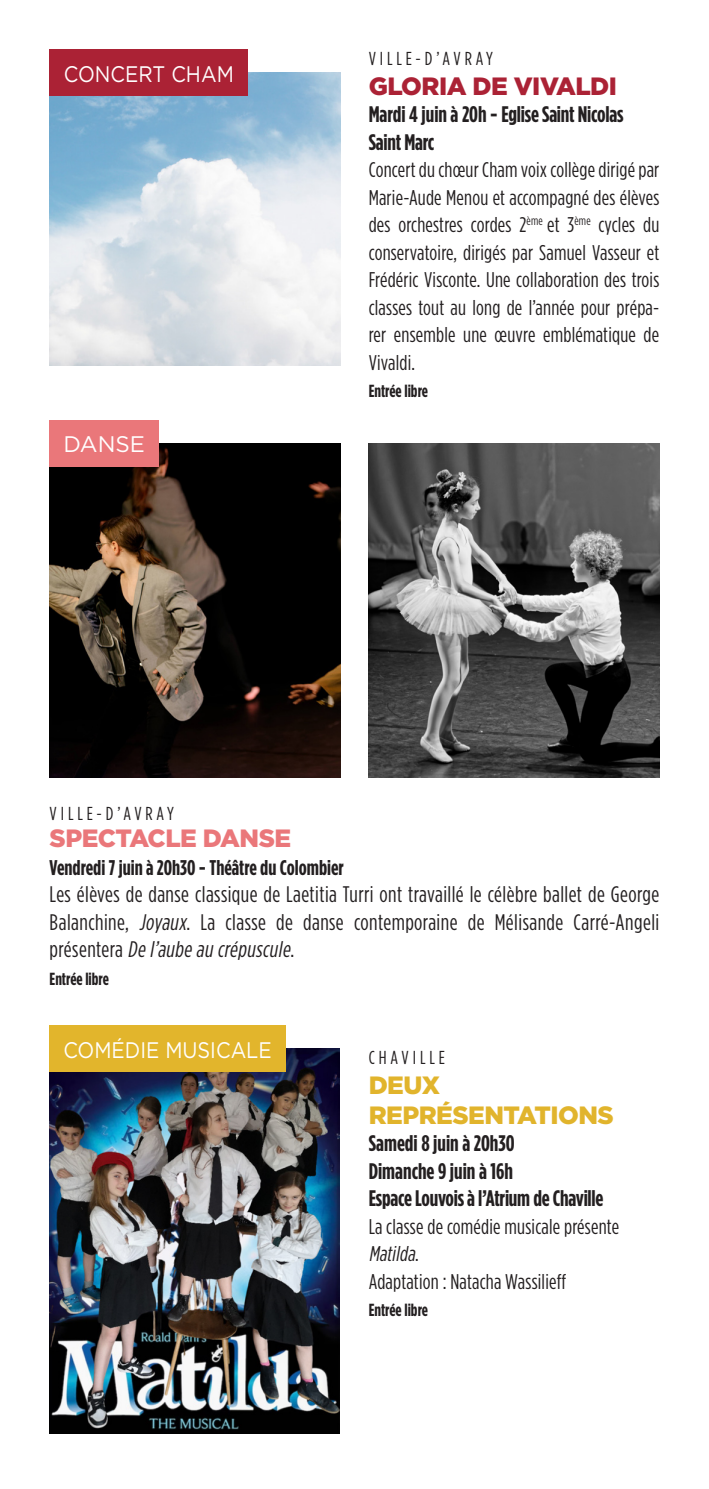
<style>
.page{position:relative;width:709px;height:1489px;background:#fff}
.page>*{position:absolute;margin:0;border:0;box-sizing:border-box;transform-origin:0 0}
.TITRE{font:900 25px/30px "Gotham";letter-spacing:-.02em;color:#e1b42c}
.TITRE-2{font:900 25px "Gotham";letter-spacing:-.02em;color:#ab2235}
.TITRE-3{font:900 25px "Gotham";letter-spacing:-.02em;color:#ea777a}
.TITRE-4{font:22.5px/27.5px "Gotham Condensed";letter-spacing:.02em;color:#231f20;text-align:justify}
.DATE-LIEU{font:700 22.5px/27.5px "Gotham Condensed";letter-spacing:-.01em;color:#231f20}
.THEME{font:22.5px "Gotham";color:#fff;scale:.88 1}
.THEME-2{font:22.5px "Gotham";color:#fff}
.DATE-LIEU-2{font:21.25px/27.5px "Gotham Condensed";letter-spacing:.01em;color:#231f20;text-align:justify}
.TITRE-5{font:700 21.25px "Gotham Condensed";color:#231f20}
.TITRE-6{font:18.75px "Gotham Condensed";letter-spacing:.21em;color:#231f20}
.DATE-LIEU-3{font:700 17.5px "Gotham Condensed";color:#231f20}
.TITRE-7{font:700 17.5px "Gotham Condensed";color:#231f20}
.s1{font-style:italic}
</style>
<div class="page">
<img style="left:50px;top:443px;width:290px;height:335px">
<img style="left:369px;top:443px;width:290px;height:335px">
<div style="left:49px;top:420px;width:110px;height:46px;background:#ea777a"></div>
<img style="left:50px;top:73px;width:290px;height:292px">
<img style="left:50px;top:1048px;width:290px;height:385px">
<div style="left:50px;top:50px;width:198px;height:46px;background:#ab2235"></div>
<div style="left:49px;top:1025px;width:237px;height:46px;background:#e2b52c"></div>
<p class="THEME" style="left:64px;top:59px;width:195px">CONCERT CHAM</p>
<p class="THEME-2" style="left:63px;top:430px;width:83px">DANSE</p>
<p class="TITRE-6" style="left:369px;top:47px;width:126px">VILLE-D’AVRAY</p>
<p class="TITRE-2" style="left:369px;top:69px;width:250px">GLORIA DE VIVALDI</p>
<p class="DATE-LIEU" style="left:369px;top:100px;width:256px">Mardi 4 juin à 20h - Eglise Saint Nicolas<br>Saint Marc</p>
<p class="DATE-LIEU-2" style="left:369px;top:156px;width:292px">Concert du chœur Cham voix collège dirigé par Marie-Aude Menou et accompagné des élèves des orchestres cordes 2<sup>ème</sup> et 3<sup>ème</sup> cycles du conservatoire, dirigés par Samuel Vasseur et Frédéric Visconte. Une collaboration des trois classes tout au long de l’année pour prépa&shy;rer ensemble une œuvre emblématique de Vivaldi.</p>
<p class="DATE-LIEU-3" style="left:369px;top:381px;width:61px">Entrée libre</p>
<p class="TITRE-6" style="left:50px;top:802px;width:126px">VILLE-D’AVRAY</p>
<p class="TITRE-3" style="left:50px;top:821px;width:243px">SPECTACLE DANSE</p>
<p class="TITRE-5" style="left:50px;top:854px;width:296px">Vendredi 7 juin à 20h30 - Théâtre du Colombier</p>
<p class="TITRE-4" style="left:50px;top:880px;width:611px">Les élèves de danse classique de Laetitia Turri ont travaillé le célèbre ballet de George Balanchine, <span class="s1">Joyaux</span>. La classe de danse contemporaine de Mélisande Carré-Angeli p r é s e n t e r a <span class="s1">De l’aube au crépuscule</span>.</p>
<p class="TITRE-7" style="left:50px;top:969px;width:61px">Entrée libre</p>
<p class="THEME" style="left:63px;top:1035px;width:238px">COMÉDIE MUSICALE</p>
<p class="TITRE-6" style="left:369px;top:1046px;width:78px">CHAVILLE</p>
<p class="TITRE" style="left:369px;top:1069px;width:246px">DEUX<br>REPRÉSENTATIONS</p>
<p class="DATE-LIEU" style="left:369px;top:1129px;width:147px">Samedi 8 juin à 20h30</p>
<p class="DATE-LIEU" style="left:369px;top:1157px;width:146px">Dimanche 9 juin à 16h</p>
<p class="DATE-LIEU" style="left:369px;top:1184px;width:236px">Espace Louvois à l’Atrium de Chaville</p>
<p class="DATE-LIEU-2" style="left:369px;top:1212px;width:252px">La classe de comédie musicale présente<br><span class="s1">Matilda</span>.</p>
<p class="DATE-LIEU-2" style="left:369px;top:1267px;width:199px">Adaptation : Natacha Wassilieff</p>
<p class="DATE-LIEU-3" style="left:369px;top:1299px;width:61px">Entrée libre</p>
</div>
